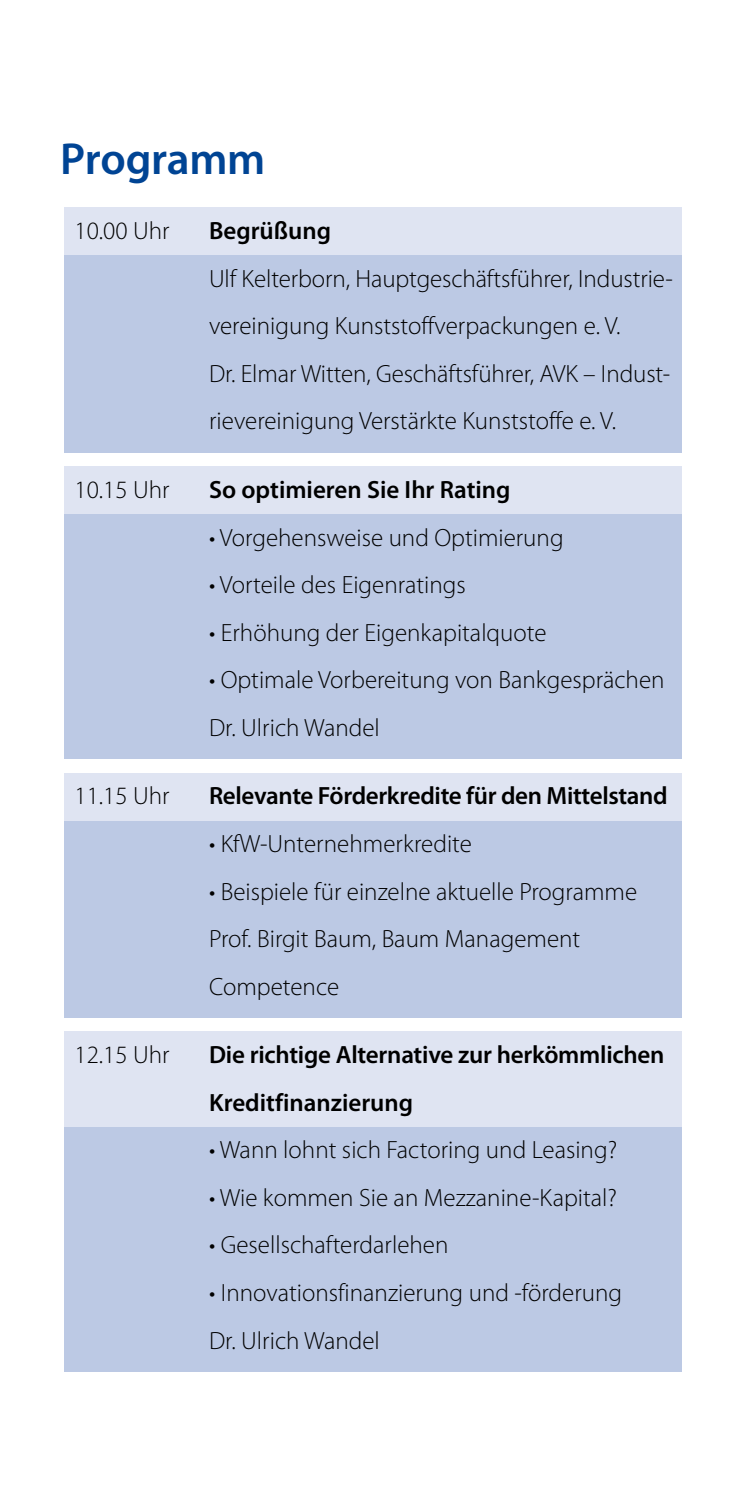
<style>
.page{position:relative;width:745px;height:1489px;background:#fff}
.page>*{position:absolute;margin:0;border:0;box-sizing:border-box;transform-origin:0 0}
.t1{font:600 45px "Myriad Pro";letter-spacing:-.01em;color:#004494}
.t2{font:300 25px/47.5px "Myriad Pro";color:#000}
.t3{font:600 25px/47.5px "Myriad Pro";letter-spacing:-.01em;color:#000}
</style>
<div class="page">
<div style="left:64px;top:1126px;width:616px;height:245px;background:#bcc9e4"></div>
<div style="left:64px;top:1031px;width:616px;height:95px;background:#dfe4f2"></div>
<div style="left:64px;top:820px;width:616px;height:197px;background:#bcc9e4"></div>
<div style="left:64px;top:772px;width:616px;height:48px;background:#dfe4f2"></div>
<div style="left:64px;top:255px;width:616px;height:197px;background:#bcc9e4"></div>
<div style="left:64px;top:207px;width:616px;height:48px;background:#dfe4f2"></div>
<div style="left:64px;top:514px;width:616px;height:244px;background:#bcc9e4"></div>
<div style="left:64px;top:466px;width:616px;height:48px;background:#dfe4f2"></div>
<h1 class="t1" style="left:60px;top:130px;width:206px">Programm</h1>
<p class="t2" style="left:74px;top:207px;width:97px">10.00 Uhr</p>
<p class="t3" style="left:209px;top:206px;width:124px">Begrüßung</p>
<p class="t2" style="left:209px;top:254px;width:465px">Ulf Kelterborn, Hauptgeschäftsführer, Industrie&shy;vereinigung Kunststoffverpackungen e. V.<br>Dr. Elmar Witten, Geschäftsführer, AVK – Indust&shy;rievereinigung Verstärkte Kunststoffe e. V.</p>
<p class="t2" style="left:74px;top:465px;width:97px">10.15 Uhr</p>
<p class="t3" style="left:209px;top:465px;width:303px">So optimieren Sie Ihr Rating</p>
<p class="t2" style="left:209px;top:513px;width:356px">• Vorgehensweise und Optimierung</p>
<p class="t2" style="left:209px;top:560px;width:258px">• Vorteile des Eigenratings</p>
<p class="t2" style="left:209px;top:608px;width:339px">• Erhöhung der Eigenkapitalquote</p>
<p class="t2" style="left:209px;top:655px;width:456px">• Optimale Vorbereitung von Bankgesprächen<br>Dr. Ulrich Wandel</p>
<p class="t2" style="left:74px;top:772px;width:97px">11.15 Uhr</p>
<p class="t3" style="left:209px;top:771px;width:460px">Relevante Förderkredite für den Mittelstand</p>
<p class="t2" style="left:209px;top:819px;width:264px">• KfW-Unternehmerkredite</p>
<p class="t2" style="left:209px;top:867px;width:429px">• Beispiele für einzelne aktuelle Programme<br>Prof. Birgit Baum, Baum Management<br>Competence</p>
<p class="t2" style="left:74px;top:1030px;width:97px">12.15 Uhr</p>
<p class="t3" style="left:209px;top:1030px;width:456px">Die richtige Alternative zur herkömmlichen<br>Kreditfinanzierung</p>
<p class="t2" style="left:209px;top:1125px;width:409px">• Wann lohnt sich Factoring und Leasing?</p>
<p class="t2" style="left:209px;top:1173px;width:409px">• Wie kommen Sie an Mezzanine-Kapital?</p>
<p class="t2" style="left:209px;top:1220px;width:241px">• Gesellschafterdarlehen</p>
<p class="t2" style="left:209px;top:1268px;width:414px">• Innovationsfinanzierung und -förderung<br>Dr. Ulrich Wandel</p>
</div>
